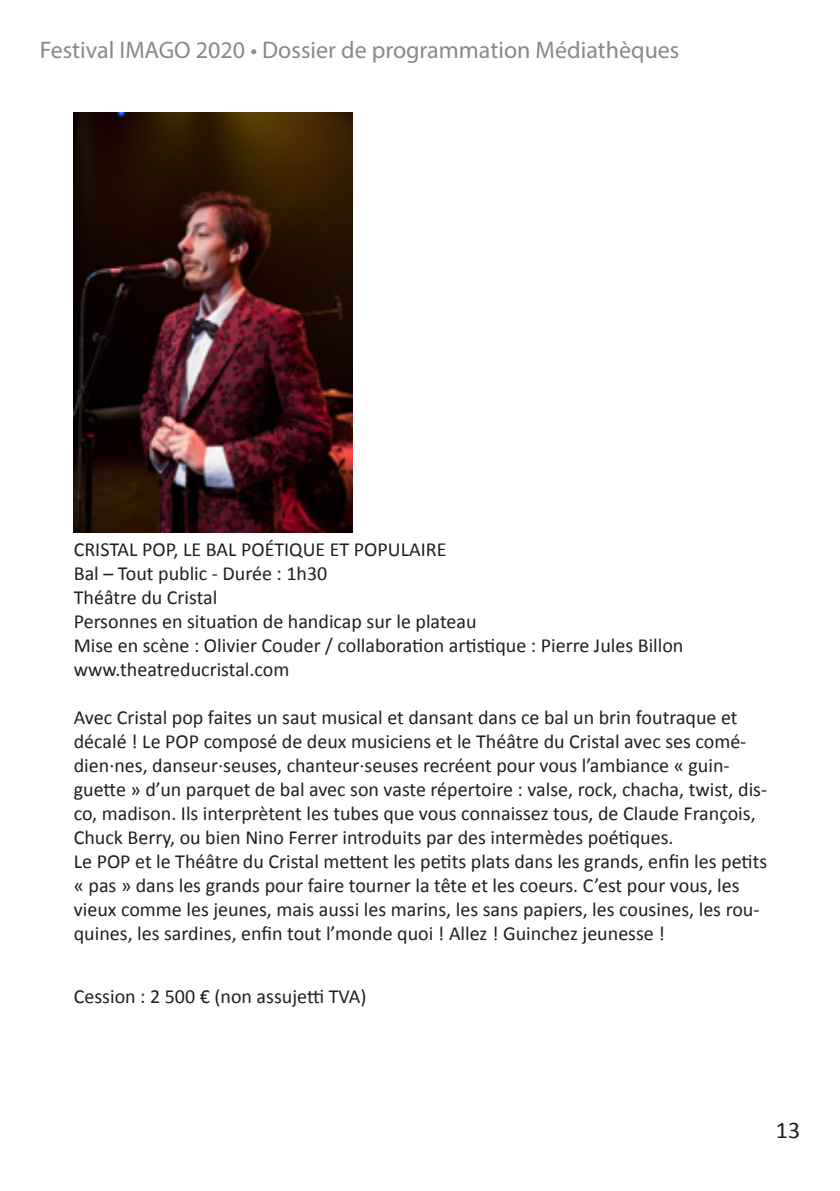
<style>
.page{position:relative;width:840px;height:1191px;background:#fff}
.page>*{position:absolute;margin:0;border:0;box-sizing:border-box;transform-origin:0 0}
.t1{font:24px "Myriad Pro";color:#87898c}
.t2{font:24px "Calibri";color:#231f20}
.Titres{font:20px/24px "Calibri";color:#231f20}
</style>
<div class="page">
<img style="left:74px;top:112px;width:278px;height:420px">
<p class="t1" style="left:40px;top:35px;width:641px">Festival IMAGO 2020 • Dossier de programmation Médiathèques</p>
<p class="Titres" style="left:74px;top:537px;width:374px">CRISTAL POP, LE BAL POÉTIQUE ET POPULAIRE</p>
<p class="Titres" style="left:74px;top:561px;width:255px">Bal – Tout public - Durée : 1h30</p>
<p class="Titres" style="left:74px;top:585px;width:145px">Théâtre du Cristal</p>
<p class="Titres" style="left:74px;top:609px;width:404px">Personnes en situation de handicap sur le plateau</p>
<p class="Titres" style="left:74px;top:633px;width:611px">Mise en scène : Olivier Couder / collaboration artistique : Pierre Jules Billon</p>
<p class="Titres" style="left:74px;top:657px;width:217px">www.theatreducristal.com</p>
<p class="Titres" style="left:74px;top:705px;width:694px">Avec Cristal pop faites un saut musical et dansant dans ce bal un brin foutraque et décalé ! Le POP composé de deux musiciens et le Théâtre du Cristal avec ses comé&shy;dien·nes, danseur·seuses, chanteur·seuses recréent pour vous l’ambiance « guin&shy;guette » d’un parquet de bal avec son vaste répertoire : valse, rock, chacha, twist, dis&shy;co, madison. Ils interprètent les tubes que vous connaissez tous, de Claude François, Chuck Berry, ou bien Nino Ferrer introduits par des intermèdes poétiques.</p>
<p class="Titres" style="left:74px;top:849px;width:694px">Le POP et le Théâtre du Cristal mettent les petits plats dans les grands, enfin les petits « pas » dans les grands pour faire tourner la tête et les coeurs. C’est pour vous, les vieux comme les jeunes, mais aussi les marins, les sans papiers, les cousines, les rou&shy;quines, les sardines, enfin tout l’monde quoi ! Allez ! Guinchez jeunesse !</p>
<p class="Titres" style="left:74px;top:984px;width:294px">Cession : 2 500 € (non assujetti TVA)</p>
<p class="t2" style="left:775px;top:1115px;width:26px">13</p>
</div>
